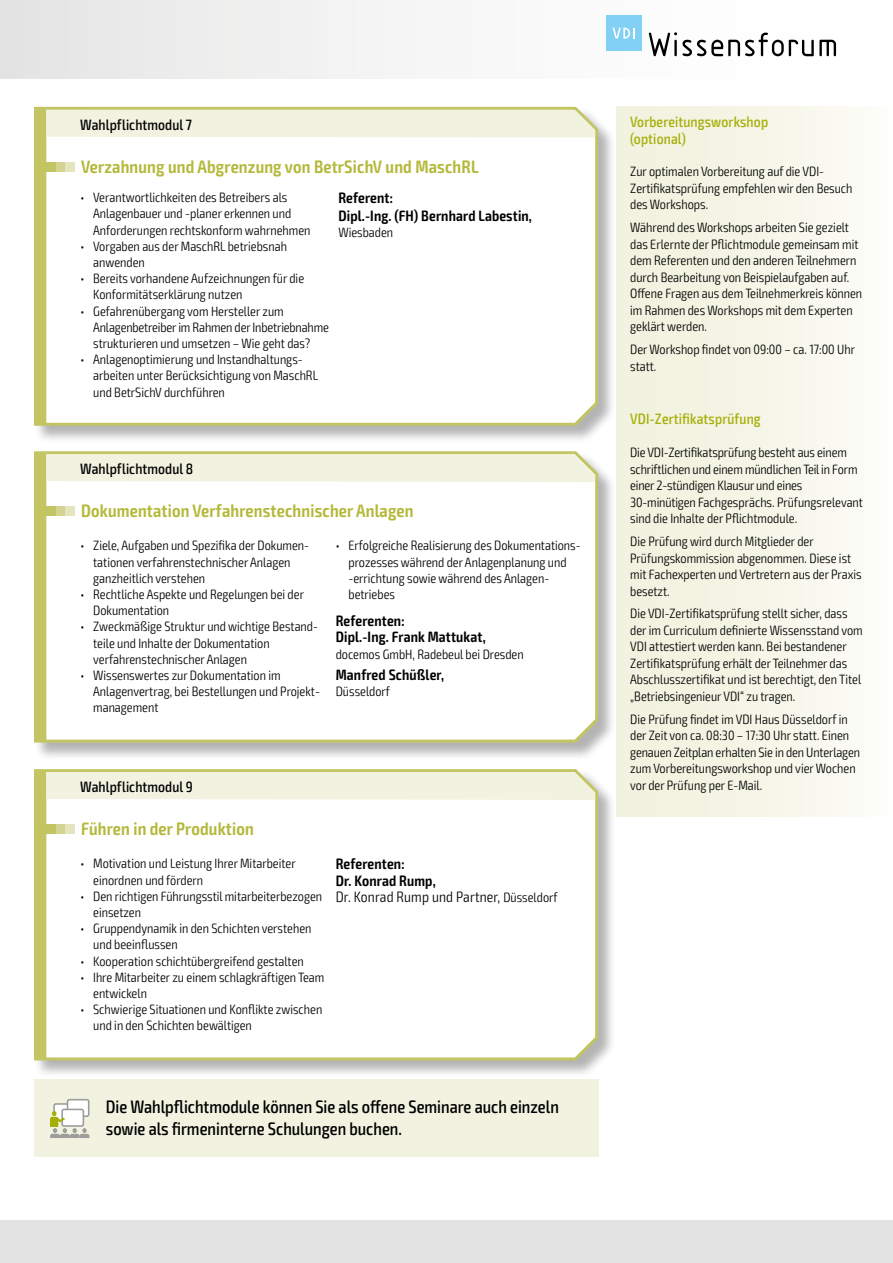
<style>
.page{position:relative;width:893px;height:1263px;background:#fff}
.page>*{position:absolute;margin:0;border:0;box-sizing:border-box;transform-origin:0 0}
.t1{font:600 condensed 18px "Exo 2";letter-spacing:.01em;color:#b4b93b}
.t2{font:500 condensed 18px/21.6px "Exo 2";color:#000}
.t3{font:600 condensed 15px/16.5px "Exo 2";letter-spacing:.01em;color:#000}
.t4{font:500 condensed 15px/16.5px "Exo 2";letter-spacing:.01em;color:#a6af08}
.t5{font:500 condensed 15px "Exo 2";letter-spacing:.005em;color:#000}
.t6{font:300 condensed 13.5px/16.5px "Exo 2";color:#000}
.s1{font-weight:300}
.s2{font-weight:300;font-size:13.5px}
</style>
<div class="page">
<div style="left:0;top:1220px;width:893px;height:43px;background:#e3e3e3"></div>
<div style="left:617px;top:106px;width:276px;height:710px;background:linear-gradient(to right,#f0f0db,#fcfcf8)"></div>
<div style="left:34px;top:1079px;width:564px;height:78px;background:#f2f2e0"></div>
<div style="left:54px;top:1104px;width:21px;height:17px;background:#fff;border-radius:2px"></div>
<div style="left:53px;top:1103px;width:23px;height:18px;border:2px solid #9d9d9c;border-radius:2px"></div>
<div style="left:68px;top:1100px;width:21px;height:16px;background:#fff;border-radius:2px"></div>
<div style="left:67px;top:1099px;width:23px;height:18px;border:2px solid #9d9d9c;border-radius:2px"></div>
<div style="left:61px;top:1108px;width:23px;height:19px;border:2px solid #9d9d9c;border-radius:2px"></div>
<svg style="left:50px;top:1111px;width:39px;height:27px"></svg>
<div style="left:1px;top:0;width:892px;height:79px;background:linear-gradient(to right,#e7e7e7,#fff)"></div>
<div style="left:0;top:0;width:23px;height:79px;background:#e3e3e3"></div>
<svg style="left:649px;top:32px;width:187px;height:24px"></svg>
<div style="left:606px;top:15px;width:36px;height:36px;background:#83d0f5"></div>
<svg style="left:613px;top:28px;width:21px;height:11px"></svg>
<div style="left:34px;top:769px;width:582px;height:310px;background:#000;opacity:.3"></div>
<svg style="left:34px;top:769px;width:566px;height:293px"></svg>
<svg style="left:36px;top:771px;width:559px;height:288px"></svg>
<div style="left:50px;top:824px;width:25px;height:10px;background:#e4e5bf"></div>
<div style="left:48px;top:824px;width:17px;height:10px;background:#d3d491"></div>
<div style="left:45px;top:824px;width:10px;height:10px;background:#c2c561"></div>
<div style="left:34px;top:451px;width:582px;height:310px;background:#000;opacity:.3"></div>
<svg style="left:34px;top:451px;width:566px;height:293px"></svg>
<svg style="left:36px;top:453px;width:559px;height:288px"></svg>
<div style="left:50px;top:507px;width:25px;height:9px;background:#e4e5bf"></div>
<div style="left:48px;top:507px;width:17px;height:9px;background:#d3d491"></div>
<div style="left:45px;top:507px;width:10px;height:9px;background:#c2c561"></div>
<div style="left:34px;top:107px;width:582px;height:337px;background:#000;opacity:.3"></div>
<svg style="left:34px;top:106px;width:566px;height:321px"></svg>
<svg style="left:36px;top:108px;width:559px;height:316px"></svg>
<div style="left:50px;top:162px;width:25px;height:9px;background:#e4e5bf"></div>
<div style="left:48px;top:162px;width:17px;height:9px;background:#d3d491"></div>
<div style="left:45px;top:162px;width:10px;height:9px;background:#c2c561"></div>
<p class="t5" style="left:80px;top:116px;width:113px">Wahlpflichtmodul 7</p>
<h1 class="t1" style="left:81px;top:156px;width:399px">Verzahnung und Abgrenzung von BetrSichV und MaschRL</h1>
<p class="t6" style="left:93px;top:190px;width:219px;text-indent:-13px">• Verantwortlichkeiten des Betreibers als<br>Anlagenbauer und -planer erkennen und<br>Anforderungen rechtskonform wahrnehmen</p>
<p class="t6" style="left:93px;top:238px;width:195px;text-indent:-13px">• Vorgaben aus der MaschRL betriebsnah anwenden</p>
<p class="t6" style="left:93px;top:271px;width:212px;text-indent:-13px">• Bereits vorhandene Aufzeichnungen für die<br>Konformitätserklärung nutzen</p>
<p class="t6" style="left:93px;top:303px;width:237px;text-indent:-13px">• Gefahrenübergang vom Hersteller zum<br>Anlagenbetreiber im Rahmen der Inbetriebnahme strukturieren und umsetzen – Wie geht das?</p>
<p class="t6" style="left:93px;top:352px;width:227px;text-indent:-13px">• Anlagenoptimierung und Instandhaltungs&shy;arbeiten unter Berücksichtigung von MaschRL und BetrSichV durchführen</p>
<p class="t3" style="left:338px;top:189px;width:195px;line-height:18px">Referent:<br>Dipl.-Ing. (FH) Bernhard Labestin,</p>
<p class="t6" style="left:338px;top:225px;width:56px">Wiesbaden</p>
<p class="t5" style="left:80px;top:460px;width:114px">Wahlpflichtmodul 8</p>
<h1 class="t1" style="left:81px;top:500px;width:334px">Dokumentation Verfahrenstechnischer Anlagen</h1>
<p class="t6" style="left:93px;top:538px;width:217px;text-indent:-13px">• Ziele, Aufgaben und Spezifika der Dokumen&shy;tationen verfahrenstechnischer Anlagen ganzheitlich verstehen</p>
<p class="t6" style="left:93px;top:586px;width:212px;text-indent:-13px">• Rechtliche Aspekte und Regelungen bei der<br>Dokumentation</p>
<p class="t6" style="left:93px;top:619px;width:226px;text-indent:-13px">• Zweckmäßige Struktur und wichtige Bestand&shy;teile und Inhalte der Dokumentation verfahrenstechnischer Anlagen</p>
<p class="t6" style="left:93px;top:667px;width:228px;text-indent:-13px">• Wissenswertes zur Dokumentation im<br>Anlagenvertrag, bei Bestellungen und Projekt&shy;management</p>
<p class="t6" style="left:348px;top:538px;width:234px;text-indent:-13px">• Erfolgreiche Realisierung des Dokumentations&shy;prozesses während der Anlagenplanung und -errichtung sowie während des Anlagen&shy;betriebes</p>
<p class="t3" style="left:336px;top:612px;width:151px">Referenten:<br>Dipl.-Ing. Frank Mattukat,</p>
<p class="t6" style="left:336px;top:646px;width:189px">docemos GmbH, Radebeul bei Dresden</p>
<p class="t3" style="left:336px;top:666px;width:110px">Manfred Schüßler,</p>
<p class="t6" style="left:336px;top:683px;width:56px">Düsseldorf</p>
<p class="t5" style="left:80px;top:778px;width:114px">Wahlpflichtmodul 9</p>
<h1 class="t1" style="left:81px;top:818px;width:174px">Führen in der Produktion</h1>
<p class="t6" style="left:93px;top:856px;width:204px;text-indent:-13px">• Motivation und Leistung Ihrer Mitarbeiter einordnen und fördern</p>
<p class="t6" style="left:93px;top:888px;width:230px;text-indent:-13px">• Den richtigen Führungsstil mitarbeiterbezogen einsetzen</p>
<p class="t6" style="left:93px;top:920px;width:220px;text-indent:-13px">• Gruppendynamik in den Schichten verstehen und beeinflussen</p>
<p class="t6" style="left:80px;top:953px;width:225px">• Kooperation schichtübergreifend gestalten</p>
<p class="t6" style="left:93px;top:969px;width:233px;text-indent:-13px">• Ihre Mitarbeiter zu einem schlagkräftigen Team entwickeln</p>
<p class="t6" style="left:93px;top:1001px;width:231px;text-indent:-13px">• Schwierige Situationen und Konflikte zwischen und in den Schichten bewältigen</p>
<p class="t3" style="left:336px;top:856px;width:223px">Referenten:<br>Dr. Konrad Rump,<br><span class="s1">Dr. Konrad Rump und Partner,</span> <span class="s2">Düsseldorf</span></p>
<h1 class="t2" style="left:106px;top:1096px;width:454px">Die Wahlpflichtmodule können Sie als offene Seminare auch einzeln sowie als firmeninterne Schulungen buchen.</h1>
<p class="t4" style="left:630px;top:114px;width:139px">Vorbereitungsworkshop (optional)</p>
<p class="t6" style="left:630px;top:164px;width:224px">Zur optimalen Vorbereitung auf die VDI-<br>Zertifikatsprüfung empfehlen wir den Besuch des Workshops.</p>
<p class="t6" style="left:630px;top:220px;width:234px">Während des Workshops arbeiten Sie gezielt das Erlernte der Pflichtmodule gemeinsam mit dem Referenten und den anderen Teilnehmern durch Bearbeitung von Beispielaufgaben auf.<br>Offene Fragen aus dem Teilnehmerkreis können im Rahmen des Workshops mit dem Experten geklärt werden.</p>
<p class="t6" style="left:630px;top:341px;width:226px">Der Workshop findet von 09:00 – ca. 17:00 Uhr statt.</p>
<p class="t4" style="left:630px;top:410px;width:132px">VDI-Zertifikatsprüfung</p>
<p class="t6" style="left:630px;top:444px;width:234px">Die VDI-Zertifikatsprüfung besteht aus einem schriftlichen und einem mündlichen Teil in Form einer 2-stündigen Klausur und eines 30-minütigen Fachgesprächs. Prüfungsrelevant sind die Inhalte der Pflichtmodule.</p>
<p class="t6" style="left:630px;top:533px;width:233px">Die Prüfung wird durch Mitglieder der Prüfungskommission abgenommen. Diese ist mit Fachexperten und Vertretern aus der Praxis besetzt.</p>
<p class="t6" style="left:630px;top:606px;width:234px">Die VDI-Zertifikatsprüfung stellt sicher, dass der im Curriculum definierte Wissensstand vom VDI attestiert werden kann. Bei bestandener Zertifikatsprüfung erhält der Teilnehmer das Abschlusszertifikat und ist berechtigt, den Titel „Betriebsingenieur VDI“ zu tragen.</p>
<p class="t6" style="left:630px;top:711px;width:231px">Die Prüfung findet im VDI Haus Düsseldorf in der Zeit von ca. 08:30 – 17:30 Uhr statt. Einen genauen Zeitplan erhalten Sie in den Unterlagen zum Vorbereitungsworkshop und vier Wochen vor der Prüfung per E-Mail.</p>
</div>
